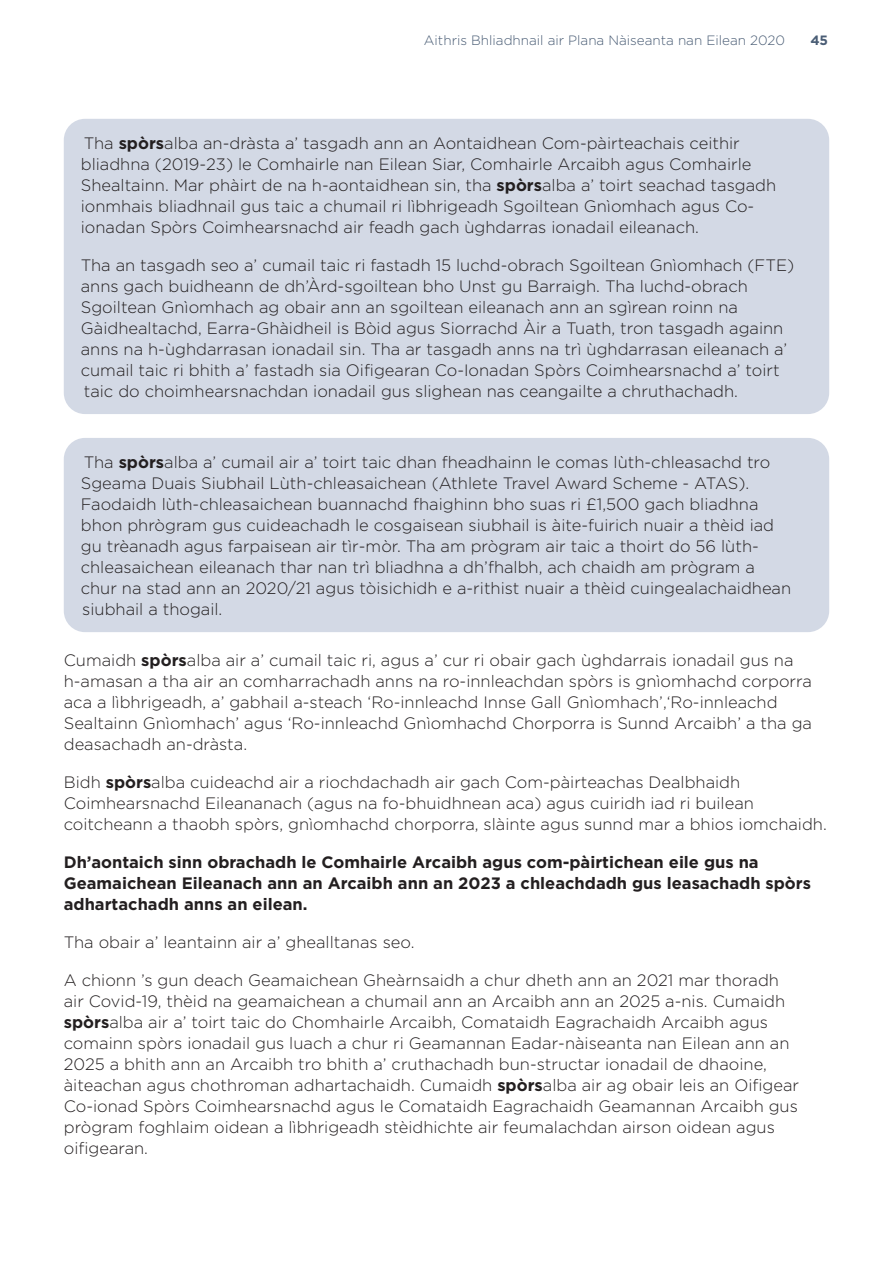
<style>
.page{position:relative;width:893px;height:1263px;background:#fff}
.page>*{position:absolute;margin:0;border:0;box-sizing:border-box;transform-origin:0 0}
.Body_Txt{font:300 16.5px/21px "Gotham";color:#231f20}
.Body_Txt-2{font:700 16.5px/21px "Gotham";color:#231f20}
.t1{font:300 13.5px "Gotham";color:#4a5d75}
.t2{font:700 13.5px "Gotham";color:#4a5d75}
.s1{font-weight:700}
</style>
<div class="page">
<div style="left:64px;top:119px;width:765px;height:295px;background:#d3d9e5;border-radius:21px"></div>
<div style="left:64px;top:438px;width:765px;height:194px;background:#d3d9e5;border-radius:21px"></div>
<p class="t1" style="left:424px;top:32px;width:363px">Aithris Bhliadhnail air Plana Nàiseanta nan Eilean 2020</p>
<p class="t2" style="left:810px;top:31px;width:19px">45</p>
<p class="Body_Txt" style="left:81px;top:132px;width:697px">Tha <span class="s1">spòrs</span>alba an-dràsta a’ tasgadh ann an Aontaidhean Com-pàirteachais ceithir bliadhna (2019-23) le Comhairle nan Eilean Siar, Comhairle Arcaibh agus Comhairle Shealtainn. Mar phàirt de na h-aontaidhean sin, tha <span class="s1">spòrs</span>alba a’ toirt seachad tasgadh ionmhais bliadhnail gus taic a chumail ri lìbhrigeadh Sgoiltean Gnìomhach agus Co&shy;ionadan Spòrs Coimhearsnachd air feadh gach ùghdarras ionadail eileanach.</p>
<p class="Body_Txt" style="left:81px;top:254px;width:715px">Tha an tasgadh seo a’ cumail taic ri fastadh 15 luchd-obrach Sgoiltean Gnìomhach (FTE) anns gach buidheann de dh’Àrd-sgoiltean bho Unst gu Barraigh. Tha luchd-obrach Sgoiltean Gnìomhach ag obair ann an sgoiltean eileanach ann an sgìrean roinn na Gàidhealtachd, Earra-Ghàidheil is Bòid agus Siorrachd Àir a Tuath, tron tasgadh againn anns na h-ùghdarrasan ionadail sin. Tha ar tasgadh anns na trì ùghdarrasan eileanach a’ cumail taic ri bhith a’ fastadh sia Oifigearan Co-Ionadan Spòrs Coimhearsnachd a’ toirt taic do choimhearsnachdan ionadail gus slighean nas ceangailte a chruthachadh.</p>
<p class="Body_Txt" style="left:81px;top:451px;width:712px">Tha <span class="s1">spòrs</span>alba a’ cumail air a’ toirt taic dhan fheadhainn le comas lùth-chleasachd tro Sgeama Duais Siubhail Lùth-chleasaichean (Athlete Travel Award Scheme - ATAS).<br>Faodaidh lùth-chleasaichean buannachd fhaighinn bho suas ri £1,500 gach bliadhna bhon phrògram gus cuideachadh le cosgaisean siubhail is àite-fuirich nuair a thèid iad gu trèanadh agus farpaisean air tìr-mòr. Tha am prògram air taic a thoirt do 56 lùth&shy;chleasaichean eileanach thar nan trì bliadhna a dh’fhalbh, ach chaidh am prògram a chur na stad ann an 2020/21 agus tòisichidh e a-rithist nuair a thèid cuingealachaidhean siubhail a thogail.</p>
<p class="Body_Txt" style="left:64px;top:649px;width:750px">Cumaidh <span class="s1">spòrs</span>alba air a’ cumail taic ri, agus a’ cur ri obair gach ùghdarrais ionadail gus na h-amasan a tha air an comharrachadh anns na ro-innleachdan spòrs is gnìomhachd corporra aca a lìbhrigeadh, a’ gabhail a-steach ‘Ro-innleachd Innse Gall Gnìomhach’,‘Ro-innleachd Sealtainn Gnìomhach’ agus ‘Ro-innleachd Gnìomhachd Chorporra is Sunnd Arcaibh’ a tha ga deasachadh an-dràsta.</p>
<p class="Body_Txt" style="left:64px;top:771px;width:764px">Bidh <span class="s1">spòrs</span>alba cuideachd air a riochdachadh air gach Com-pàirteachas Dealbhaidh<br>Coimhearsnachd Eileananach (agus na fo-bhuidhnean aca) agus cuiridh iad ri builean coitcheann a thaobh spòrs, gnìomhachd chorporra, slàinte agus sunnd mar a bhios iomchaidh.</p>
<p class="Body_Txt-2" style="left:64px;top:851px;width:749px">Dh’aontaich sinn obrachadh le Comhairle Arcaibh agus com-pàirtichean eile gus na<br>Geamaichean Eileanach ann an Arcaibh ann an 2023 a chleachdadh gus leasachadh spòrs adhartachadh anns an eilean.</p>
<p class="Body_Txt" style="left:64px;top:931px;width:352px">Tha obair a’ leantainn air a’ ghealltanas seo.</p>
<p class="Body_Txt" style="left:64px;top:969px;width:737px">A chionn ’s gun deach Geamaichean Gheàrnsaidh a chur dheth ann an 2021 mar thoradh air Covid-19, thèid na geamaichean a chumail ann an Arcaibh ann an 2025 a-nis. Cumaidh <span class="s1">spòrs</span>alba air a’ toirt taic do Chomhairle Arcaibh, Comataidh Eagrachaidh Arcaibh agus comainn spòrs ionadail gus luach a chur ri Geamannan Eadar-nàiseanta nan Eilean ann an 2025 a bhith ann an Arcaibh tro bhith a’ cruthachadh bun-structar ionadail de dhaoine, àiteachan agus chothroman adhartachaidh. Cumaidh <span class="s1">spòrs</span>alba air ag obair leis an Oifigear Co-ionad Spòrs Coimhearsnachd agus le Comataidh Eagrachaidh Geamannan Arcaibh gus prògram foghlaim oidean a lìbhrigeadh stèidhichte air feumalachdan airson oidean agus oifigearan.</p>
</div>
